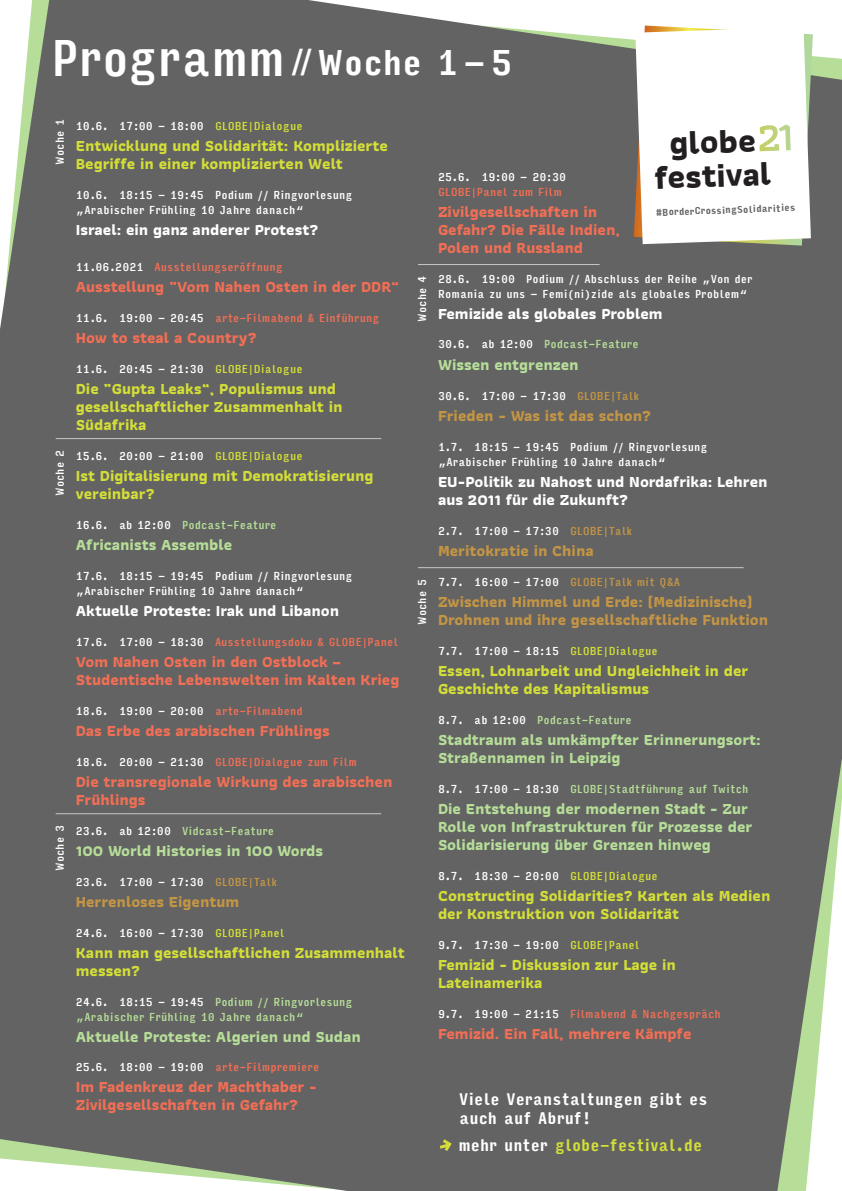
<style>
.page{position:relative;width:842px;height:1191px;background:#636363}
.page>*{position:absolute;margin:0;border:0;box-sizing:border-box;transform-origin:0 0}
.H2_ohne_unterstr{font:500 49px "Input Sans Compressed";letter-spacing:-.03em;color:#fff}
.H2_ohne_unterstr-2{font:700 34px "Input Sans Compressed";color:#fff}
.t1{font:700 33.8px "Athiti";color:#231f20}
.Titel_Dialogue_und_P{font:700 16px/18px "Athiti";color:#d3de38}
.Titel_Film{font:700 16px/18px "Athiti";color:#f26f55}
.Titel_Podcast{font:700 16px/18px "Athiti";color:#b6de98}
.Titel_Globe_Talk{font:700 16px/18px "Athiti";color:#c39545}
.Titel_Podium{font:700 16px/18px "Athiti";color:#fff}
.H2_ohne_unterstr-3{font:700 16px/18.5px "Input Sans Compressed";color:#fff}
.Fakten{font:700 16px "Athiti";color:#fff}
.H2_ohne_unterstr-4{font:700 16px "Input Sans Compressed";color:#d3de38}
.Fakten-2{font:500 11px/15px "Input Sans Compressed";color:#fff}
.Fakten-3{font:500 11px/15px "Input Sans Compressed";color:#f26f55}
.Fakten-4{font:500 11px/15px "Input Sans Compressed";color:#b6de98}
.Fakten-5{font:500 11px "Input Sans Compressed";color:#c39545}
.H2_ohne_unterstr-5{font:700 9.5px "Input Sans Compressed";color:#636363}
.s1{font-size:29px}
.s2{color:#d3de38}
.s3{color:#fff}
.s4{color:#f26f55}
.s5{color:#c39545}
.s6{font-weight:600;font-size:42.3px;color:#fff}
</style>
<div class="page">
<svg style="left:440px;top:1139px;width:12px;height:12px"></svg>
<svg style="left:634px;top:26px;width:179px;height:220px"></svg>
<hr style="left:56px;top:813px;width:325px;height:1px;background:#c7c8ca">
<hr style="left:56px;top:438px;width:325px;height:1px;background:#c7c8ca">
<hr style="left:418px;top:264px;width:182px;height:1px;background:#c7c8ca">
<hr style="left:418px;top:567px;width:326px;height:1px;background:#c7c8ca">
<p class="H2_ohne_unterstr" style="left:51px;top:13px;width:236px">Programm</p>
<p class="H2_ohne_unterstr-2" style="left:290px;top:32px;width:224px"><span class="s1">//</span>Woche 1–5</p>
<p class="Fakten-2" style="left:76px;top:117px;width:228px">10.6. 17:00 – 18:00 <span class="s2">GLOBE|Dialogue</span></p>
<p class="Titel_Dialogue_und_P" style="left:76px;top:136px;width:313px">Entwicklung und Solidarität: Komplizierte<br>Begriffe in einer komplizierten Welt</p>
<p class="Fakten-2" style="left:76px;top:186px;width:278px">10.6. 18:15 – 19:45 Podium // Ringvorlesung „Arabischer Frühling 10 Jahre danach“</p>
<p class="Fakten" style="left:76px;top:217px;width:244px">Israel: ein ganz anderer Protest?</p>
<p class="Fakten-3" style="left:76px;top:258px;width:209px"><span class="s3">11.06.2021</span> Ausstellungseröffnung</p>
<p class="Titel_Film" style="left:76px;top:277px;width:325px">Ausstellung „Vom Nahen Osten in der DDR“</p>
<p class="Fakten-3" style="left:76px;top:309px;width:305px"><span class="s3">11.6. 19:00 – 20:45</span> arte-Filmabend &amp; Einführung</p>
<p class="Titel_Film" style="left:76px;top:328px;width:182px">How to steal a Country?</p>
<p class="Fakten-2" style="left:76px;top:360px;width:228px">11.6. 20:45 – 21:30 <span class="s2">GLOBE|Dialogue</span></p>
<p class="Titel_Dialogue_und_P" style="left:76px;top:379px;width:268px">Die „Gupta Leaks“, Populismus und gesellschaftlicher Zusammenhalt in<br>Südafrika</p>
<p class="Fakten-2" style="left:76px;top:447px;width:228px">15.6. 20:00 – 21:00 <span class="s2">GLOBE|Dialogue</span></p>
<p class="Titel_Dialogue_und_P" style="left:76px;top:466px;width:299px">Ist Digitalisierung mit Demokratisierung vereinbar?</p>
<p class="Fakten-4" style="left:76px;top:516px;width:202px"><span class="s3">16.6. ab 12:00</span> Podcast-Feature</p>
<p class="Titel_Podcast" style="left:76px;top:535px;width:158px">Africanists Assemble</p>
<p class="Fakten-2" style="left:76px;top:567px;width:278px">17.6. 18:15 – 19:45 Podium // Ringvorlesung „Arabischer Frühling 10 Jahre danach“</p>
<p class="Titel_Podium" style="left:76px;top:601px;width:265px">Aktuelle Proteste: Irak und Libanon</p>
<p class="Fakten-3" style="left:76px;top:633px;width:324px"><span class="s3">17.6. 17:00 – 18:30</span> Ausstellungsdoku &amp; GLOBE|Panel</p>
<p class="Titel_Film" style="left:76px;top:652px;width:325px">Vom Nahen Osten in den Ostblock –<br>Studentische Lebenswelten im Kalten Krieg</p>
<p class="Fakten-2" style="left:76px;top:702px;width:228px">18.6. 19:00 – 20:00 <span class="s4">arte-Filmabend</span></p>
<p class="Titel_Film" style="left:76px;top:721px;width:255px">Das Erbe des arabischen Frühlings</p>
<p class="Fakten-3" style="left:76px;top:753px;width:283px"><span class="s3">18.6. 20:00 – 21:30</span> GLOBE|Dialogue zum Film</p>
<p class="Titel_Film" style="left:76px;top:772px;width:318px">Die transregionale Wirkung des arabischen<br>Frühlings</p>
<p class="Fakten-4" style="left:76px;top:822px;width:200px"><span class="s3">23.6. ab 12:00</span> Vidcast-Feature</p>
<p class="Titel_Podcast" style="left:76px;top:841px;width:249px">100 World Histories in 100 Words</p>
<p class="Fakten-2" style="left:76px;top:873px;width:203px">23.6. 17:00 – 17:30 <span class="s5">GLOBE|Talk</span></p>
<p class="Titel_Globe_Talk" style="left:76px;top:892px;width:165px">Herrenloses Eigentum</p>
<p class="Fakten-2" style="left:76px;top:924px;width:210px">24.6. 16:00 – 17:30 <span class="s2">GLOBE|Panel</span></p>
<p class="Titel_Dialogue_und_P" style="left:76px;top:943px;width:330px">Kann man gesellschaftlichen Zusammenhalt messen?</p>
<p class="Fakten-4" style="left:76px;top:993px;width:278px"><span class="s3">24.6. 18:15 – 19:45</span> Podium // Ringvorlesung „Arabischer Frühling 10 Jahre danach“</p>
<p class="Titel_Podcast" style="left:76px;top:1027px;width:286px">Aktuelle Proteste: Algerien und Sudan</p>
<p class="Fakten-3" style="left:76px;top:1058px;width:245px"><span class="s3">25.6. 18:00 – 19:00</span> arte-Filmpremiere</p>
<p class="Titel_Film" style="left:76px;top:1077px;width:242px">Im Fadenkreuz der Machthaber -<br>Zivilgesellschaften in Gefahr?</p>
<p class="Fakten-2" style="left:52px;top:165px;width:47px;rotate:-90deg">Woche 1</p>
<p class="t1" style="left:668px;top:117px;width:126px;rotate:-2deg">globe<span class="s6">21</span></p>
<p class="t1" style="left:654px;top:151px;width:118px;rotate:-2deg">festival</p>
<p class="H2_ohne_unterstr-5" style="left:655px;top:204px;width:141px;rotate:-2deg">#BorderCrossingSolidarities</p>
<p class="Fakten-3" style="left:438px;top:168px;width:130px"><span class="s3">25.6. 19:00 – 20:30<br></span>GLOBE|Panel zum Film</p>
<p class="Titel_Film" style="left:438px;top:202px;width:183px">Zivilgesellschaften in<br>Gefahr? Die Fälle Indien,<br>Polen und Russland</p>
<p class="Fakten-2" style="left:438px;top:270px;width:316px">28.6. 19:00 Podium // Abschluss der Reihe „Von der<br>Romania zu uns – Femi(ni)zide als globales Problem“</p>
<p class="Titel_Podium" style="left:438px;top:304px;width:226px">Femizide als globales Problem</p>
<p class="Fakten-4" style="left:438px;top:336px;width:202px"><span class="s3">30.6. ab 12:00</span> Podcast-Feature</p>
<p class="Titel_Podcast" style="left:438px;top:355px;width:142px">Wissen entgrenzen</p>
<p class="Fakten-2" style="left:438px;top:387px;width:203px">30.6. 17:00 – 17:30 <span class="s5">GLOBE|Talk</span></p>
<p class="Titel_Globe_Talk" style="left:438px;top:406px;width:215px">Frieden - Was ist das schon?</p>
<p class="Fakten-2" style="left:438px;top:438px;width:271px">1.7. 18:15 – 19:45 Podium // Ringvorlesung „Arabischer Frühling 10 Jahre danach“</p>
<p class="Titel_Podium" style="left:438px;top:472px;width:331px">EU-Politik zu Nahost und Nordafrika: Lehren aus 2011 für die Zukunft?</p>
<p class="Fakten-2" style="left:438px;top:522px;width:196px">2.7. 17:00 – 17:30 <span class="s5">GLOBE|Talk</span></p>
<p class="Titel_Globe_Talk" style="left:438px;top:541px;width:157px">Meritokratie in China</p>
<p class="Fakten-5" style="left:438px;top:572px;width:244px"><span class="s3">7.7. 16:00 – 17:00</span> GLOBE|Talk mit Q&amp;A</p>
<p class="Titel_Globe_Talk" style="left:438px;top:592px;width:332px">Zwischen Himmel und Erde: (Medizinische)<br>Drohnen und ihre gesellschaftliche Funktion</p>
<p class="Fakten-2" style="left:438px;top:642px;width:221px">7.7. 17:00 – 18:15 <span class="s2">GLOBE|Dialogue</span></p>
<p class="Titel_Dialogue_und_P" style="left:438px;top:661px;width:312px">Essen, Lohnarbeit und Ungleichheit in der<br>Geschichte des Kapitalismus</p>
<p class="Fakten-4" style="left:438px;top:711px;width:195px"><span class="s3">8.7. ab 12:00</span> Podcast-Feature</p>
<p class="Titel_Podcast" style="left:438px;top:730px;width:324px">Stadtraum als umkämpfter Erinnerungsort:<br>Straßennamen in Leipzig</p>
<p class="Fakten-4" style="left:438px;top:780px;width:312px"><span class="s3">8.7. 17:00 – 18:30</span> GLOBE|Stadtführung auf Twitch</p>
<p class="Titel_Podcast" style="left:438px;top:799px;width:316px">Die Entstehung der modernen Stadt - Zur<br>Rolle von Infrastrukturen für Prozesse der<br>Solidarisierung über Grenzen hinweg</p>
<p class="Fakten-2" style="left:438px;top:867px;width:221px">8.7. 18:30 – 20:00 <span class="s2">GLOBE|Dialogue</span></p>
<p class="Titel_Dialogue_und_P" style="left:438px;top:886px;width:334px">Constructing Solidarities? Karten als Medien der Konstruktion von Solidarität</p>
<p class="Fakten-2" style="left:438px;top:936px;width:203px">9.7. 17:30 – 19:00 <span class="s2">GLOBE|Panel</span></p>
<p class="Titel_Dialogue_und_P" style="left:438px;top:955px;width:239px">Femizid - Diskussion zur Lage in<br>Lateinamerika</p>
<p class="Fakten-3" style="left:438px;top:1005px;width:284px"><span class="s3">9.7. 19:00 – 21:15</span> Filmabend &amp; Nachgespräch</p>
<p class="Titel_Film" style="left:438px;top:1024px;width:255px">Femizid. Ein Fall, mehrere Kämpfe</p>
<p class="Fakten-2" style="left:414px;top:322px;width:47px;rotate:-90deg">Woche 4</p>
<p class="Fakten-2" style="left:52px;top:496px;width:47px;rotate:-90deg">Woche 2</p>
<p class="Fakten-2" style="left:414px;top:625px;width:47px;rotate:-90deg">Woche 5</p>
<p class="Fakten-2" style="left:52px;top:871px;width:47px;rotate:-90deg">Woche 3</p>
<p class="H2_ohne_unterstr-3" style="left:459px;top:1089px;width:250px">Viele Veranstaltungen gibt es auch auf Abruf!</p>
<p class="H2_ohne_unterstr-4" style="left:458px;top:1130px;width:245px"><span class="s3">mehr unter</span> globe-festival.de</p>
</div>
